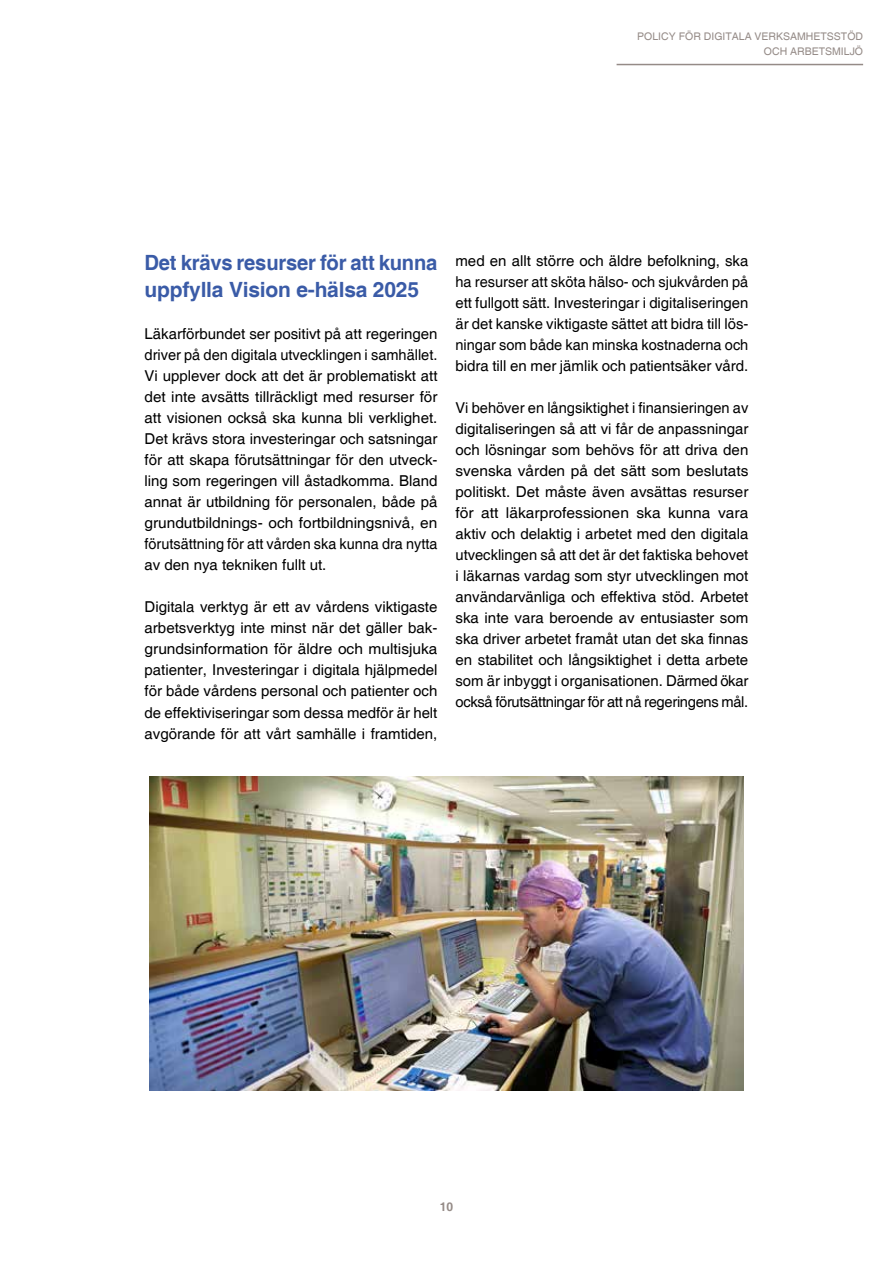
<style>
.page{position:relative;width:893px;height:1263px;background:#fff}
.page>*{position:absolute;margin:0;border:0;box-sizing:border-box;transform-origin:0 0}
.t1{font:700 21px/27px "Helvetica";letter-spacing:-.01em;color:#3a5ba7;scale:.96 1}
.t2{font:15px/21px "Helvetica";color:#000;text-align:justify}
.t3{font:700 12px "Helvetica";color:#958b87}
.t4{font:10.5px/15px "Helvetica";color:#958b87;text-align:right}
</style>
<div class="page">
<img style="left:150px;top:776px;width:593px;height:315px">
<hr style="left:617px;top:64px;width:246px;height:1px;background:#958b87">
<p class="t4" style="left:637px;top:29px;width:227px">POLICY FÖR DIGITALA VERKSAMHETSSTÖD<br>OCH ARBETSMILJÖ</p>
<h1 class="t1" style="left:145px;top:251px;width:307px">Det krävs resurser för att kunna uppfylla Vision e-hälsa 2025</h1>
<p class="t2" style="left:145px;top:324px;width:294px">Läkarförbundet ser positivt på att regeringen driver på den digitala utvecklingen i samhället.<br>Vi upplever dock att det är problematiskt att det inte avsätts tillräckligt med resurser för att visionen också ska kunna bli verklighet.<br>Det krävs stora investeringar och satsningar för att skapa förutsättningar för den utveck&shy;ling som regeringen vill åstadkomma. Bland annat är utbildning för personalen, både på grundutbildnings- och fortbildningsnivå, en förutsättning för att vården ska kunna dra nytta av den nya tekniken fullt ut.</p>
<p class="t2" style="left:145px;top:597px;width:294px">Digitala verktyg är ett av vårdens viktigaste arbetsverktyg inte minst när det gäller bak&shy;grundsinformation för äldre och multisjuka patienter, Investeringar i digitala hjälpmedel för både vårdens personal och patienter och de effektiviseringar som dessa medför är helt avgörande för att vårt samhälle i framtiden,</p>
<p class="t2" style="left:455px;top:251px;width:294px">med en allt större och äldre befolkning, ska ha resurser att sköta hälso- och sjukvården på ett fullgott sätt. Investeringar i digitaliseringen är det kanske viktigaste sättet att bidra till lös&shy;ningar som både kan minska kostnaderna och bidra till en mer jämlik och patientsäker vård.</p>
<p class="t2" style="left:455px;top:398px;width:294px">Vi behöver en långsiktighet i finansieringen av digitaliseringen så att vi får de anpassningar och lösningar som behövs för att driva den svenska vården på det sätt som beslutats politiskt. Det måste även avsättas resurser för att läkarprofessionen ska kunna vara aktiv och delaktig i arbetet med den digitala utvecklingen så att det är det faktiska behovet i läkarnas vardag som styr utvecklingen mot användarvänliga och effektiva stöd. Arbetet ska inte vara beroende av entusiaster som ska driver arbetet framåt utan det ska finnas en stabilitet och långsiktighet i detta arbete som är inbyggt i organisationen. Därmed ökar också förutsättningar för att nå regeringens mål.</p>
<p class="t3" style="left:440px;top:1199px;width:15px">10</p>
</div>
